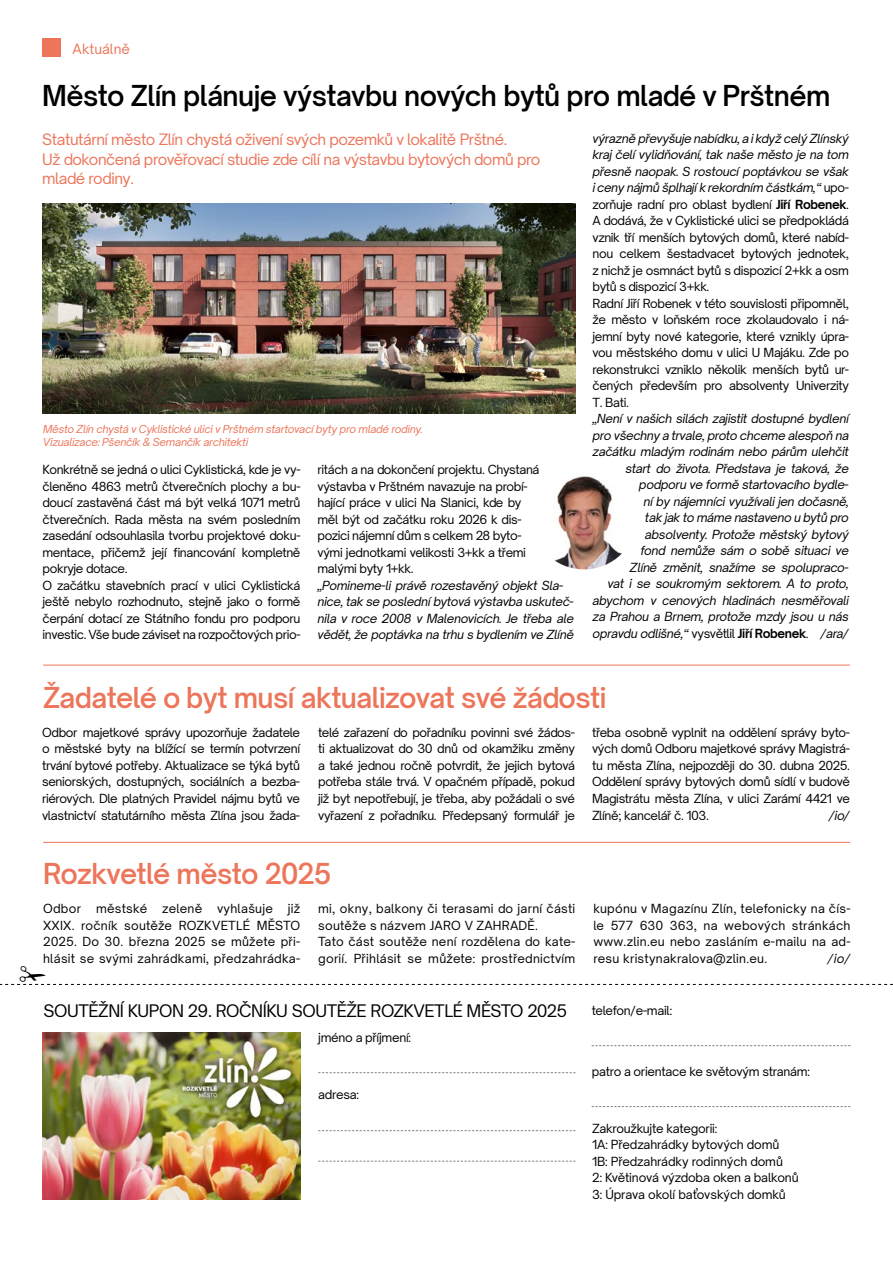
<style>
.page{position:relative;width:893px;height:1263px;background:#fff}
.page>*{position:absolute;margin:0;border:0;box-sizing:border-box;transform-origin:0 0}
.t1{font:600 27px "Open Sauce Sans";letter-spacing:-.02em;color:#ec755a}
.t2{font:600 27px "Open Sauce Sans";letter-spacing:-.02em;color:#000}
.t3{font:16.5px "Open Sauce Sans";letter-spacing:-.025em;color:#000}
.t4{font:15px/19.5px "Open Sauce Sans";letter-spacing:-.03em;color:#ec755a}
.t5{font:13.5px "Open Sauce Sans";color:#ec755a}
.t6{font:12px/16.5px "Open Sauce Sans";letter-spacing:-.03em;color:#000;text-align:justify}
.t7{font:italic 12px/16.5px "Open Sauce Sans";letter-spacing:-.03em;color:#000}
.t8{font:12px/16.5px "Open Sauce Sans";letter-spacing:.02em;color:#000}
.t9{font:12px/16.5px "Open Sauce Sans";letter-spacing:-.01em;color:#000}
.t10{font:italic 10.5px/12.6px "Open Sauce Sans";letter-spacing:-.03em;color:#ec755a}
.s1{font-style:italic}
.s2{font-weight:700}
.s3{font-style:normal}
.s4{font-weight:700;font-style:normal}
</style>
<div class="page">
<svg style="left:43px;top:38px;width:18px;height:19px"></svg>
<img style="left:531px;top:463px;width:106px;height:106px;border-radius:53px">
<img style="left:42px;top:203px;width:534px;height:210px">
<hr style="left:43px;top:665px;width:807px;height:1px;background:#ec755a">
<hr style="left:43px;top:842px;width:807px;height:1px;background:#ec755a">
<img style="left:42px;top:1033px;width:258px;height:167px">
<svg style="left:318px;top:1072px;width:257px;height:1px"></svg>
<svg style="left:318px;top:1161px;width:257px;height:1px"></svg>
<svg style="left:592px;top:1045px;width:258px;height:1px"></svg>
<svg style="left:318px;top:1130px;width:257px;height:1px"></svg>
<svg style="left:592px;top:1106px;width:258px;height:1px"></svg>
<svg style="left:0;top:983px;width:893px;height:2px"></svg>
<p class="t5" style="left:73px;top:40px;width:59px">Aktuálně</p>
<h1 class="t2" style="left:42px;top:78px;width:790px">Město Zlín plánuje výstavbu nových bytů pro mladé v Prštném</h1>
<p class="t4" style="left:42px;top:130px;width:500px">Statutární město Zlín chystá oživení svých pozemků v lokalitě Prštné.<br>Už dokončená prověřovací studie zde cílí na výstavbu bytových domů pro mladé rodiny.</p>
<p class="t6" style="left:592px;top:130px;width:258px;text-align:left"><span class="s1">výrazně převyšuje nabídku, a i když celý Zlínský kraj čelí vylidňování, tak naše město je na tom přesně naopak. S rostoucí poptávkou se však i ceny nájmů šplhají k rekordním částkám,“</span> upo&shy;zorňuje radní pro oblast bydlení <span class="s2">Jiří Robenek</span>.<br>A dodává, že v Cyklistické ulici se předpokládá vznik tří menších bytových domů, které nabíd&shy;nou celkem šestadvacet bytových jednotek, z nichž je osmnáct bytů s dispozicí 2+kk a osm bytů s dispozicí 3+kk.<br>Radní Jiří Robenek v této souvislosti připomněl, že město v loňském roce zkolaudovalo i ná&shy;jemní byty nové kategorie, které vznikly úpra&shy;vou městského domu v ulici U Majáku. Zde po rekonstrukci vzniklo několik menších bytů ur&shy;čených především pro absolventy Univerzity T. Bati.</p>
<p class="t7" style="left:592px;top:410px;width:258px;text-align:right">„Není v našich silách zajistit dostupné bydlení pro všechny a trvale, proto chceme alespoň na začátku mladým rodinám nebo párům ulehčit start do života. Představa je taková, že podporu ve formě startovacího bydle-<br>ní by nájemníci využívali jen dočasně,<br>tak jak to máme nastaveno u bytů pro absolventy. Protože městský bytový<br>fond nemůže sám o sobě situaci ve<br>Zlíně změnit, snažíme se spolupraco-<br>vat i se soukromým sektorem. A to proto, abychom v cenových hladinách nesměřovali za Prahou a Brnem, protože mzdy jsou u nás opravdu odlišné,“ <span class="s3">vysvětlil</span> <span class="s4">Jiří Robenek</span><span class="s3">.</span> /ara/</p>
<p class="t10" style="left:43px;top:423px;width:381px">Město Zlín chystá v Cyklistické ulici v Prštném startovací byty pro mladé rodiny.<br>Vizualizace: Pšenčík &amp; Semančík architekti</p>
<p class="t6" style="left:43px;top:461px;width:259px;text-align:left">Konkrétně se jedná o ulici Cyklistická, kde je vy&shy;členěno 4863 metrů čtverečních plochy a bu&shy;doucí zastavěná část má být velká 1071 metrů čtverečních. Rada města na svém posledním zasedání odsouhlasila tvorbu projektové doku&shy;mentace, přičemž její financování kompletně pokryje dotace.<br>O začátku stavebních prací v ulici Cyklistická ještě nebylo rozhodnuto, stejně jako o formě čerpání dotací ze Státního fondu pro podporu investic. Vše bude záviset na rozpočtových prio-</p>
<p class="t6" style="left:317px;top:461px;width:224px;text-align:left">ritách a na dokončení projektu. Chystaná výstavba v Prštném navazuje na probí&shy;hající práce v ulici Na Slanici, kde by měl být od začátku roku 2026 k dis&shy;pozici nájemní dům s celkem 28 byto&shy;vými jednotkami velikosti 3+kk a třemi malými byty 1+kk.</p>
<p class="t7" style="left:317px;top:577px;width:258px">„Pomineme-li právě rozestavěný objekt Sla&shy;nice, tak se poslední bytová výstavba uskuteč&shy;nila v roce 2008 v Malenovicích. Je třeba ale vědět, že poptávka na trhu s bydlením ve Zlíně</p>
<h1 class="t1" style="left:43px;top:680px;width:565px">Žadatelé o byt musí aktualizovat své žádosti</h1>
<p class="t6" style="left:42px;top:724px;width:259px">Odbor majetkové správy upozorňuje žadatele o městské byty na blížící se termín potvrzení trvání bytové potřeby. Aktualizace se týká bytů seniorských, dostupných, sociálních a bezba&shy;riérových. Dle platných Pravidel nájmu bytů ve vlastnictví statutárního města Zlína jsou žada-</p>
<p class="t6" style="left:318px;top:724px;width:258px">telé zařazení do pořadníku povinni své žádos&shy;ti aktualizovat do 30 dnů od okamžiku změny a také jednou ročně potvrdit, že jejich bytová potřeba stále trvá. V opačném případě, pokud již byt nepotřebují, je třeba, aby požádali o své vyřazení z pořadníku. Předepsaný formulář je</p>
<p class="t6" style="left:592px;top:724px;width:259px">třeba osobně vyplnit na oddělení správy byto&shy;vých domů Odboru majetkové správy Magistrá&shy;tu města Zlína, nejpozději do 30. dubna 2025.<br>Oddělení správy bytových domů sídlí v budově Magistrátu města Zlína, v ulici Zarámí 4421 ve Zlíně; kancelář č. 103.</p>
<p class="t7" style="left:829px;top:806px;width:22px">/io/</p>
<h1 class="t1" style="left:43px;top:856px;width:290px">Rozkvetlé město 2025</h1>
<p class="t6" style="left:43px;top:900px;width:259px">Odbor městské zeleně vyhlašuje již XXIX. ročník soutěže ROZKVETLÉ MĚSTO 2025. Do 30. března 2025 se můžete při&shy;hlásit se svými zahrádkami, předzahrádka-</p>
<p class="t8" style="left:318px;top:900px;width:259px">mi, okny, balkony či terasami do jarní části soutěže s názvem JARO V ZAHRADĚ.<br>Tato část soutěže není rozdělena do kate&shy;gorií. Přihlásit se můžete: prostřednictvím</p>
<p class="t6" style="left:593px;top:900px;width:259px">kupónu v Magazínu Zlín, telefonicky na čís&shy;le 577 630 363, na webových stránkách www.zlin.eu nebo zasláním e-mailu na ad&shy;resu kristynakralova@zlin.eu.</p>
<p class="t7" style="left:828px;top:949px;width:24px">/io/</p>
<h2 class="t3" style="left:43px;top:999px;width:525px">SOUTĚŽNÍ KUPON 29. ROČNÍKU SOUTĚŽE ROZKVETLÉ MĚSTO 2025</h2>
<p class="t6" style="left:318px;top:1029px;width:94px">jméno a příjmení:</p>
<p class="t6" style="left:318px;top:1086px;width:42px">adresa:</p>
<p class="t6" style="left:592px;top:1002px;width:82px">telefon/e-mail:</p>
<p class="t6" style="left:592px;top:1063px;width:220px">patro a orientace ke světovým stranám:</p>
<p class="t9" style="left:592px;top:1120px;width:208px">Zakroužkujte kategorii:<br>1A: Předzahrádky bytových domů<br>1B: Předzahrádky rodinných domů<br>2: Květinová výzdoba oken a balkonů<br>3: Úprava okolí baťovských domků</p>
</div>
